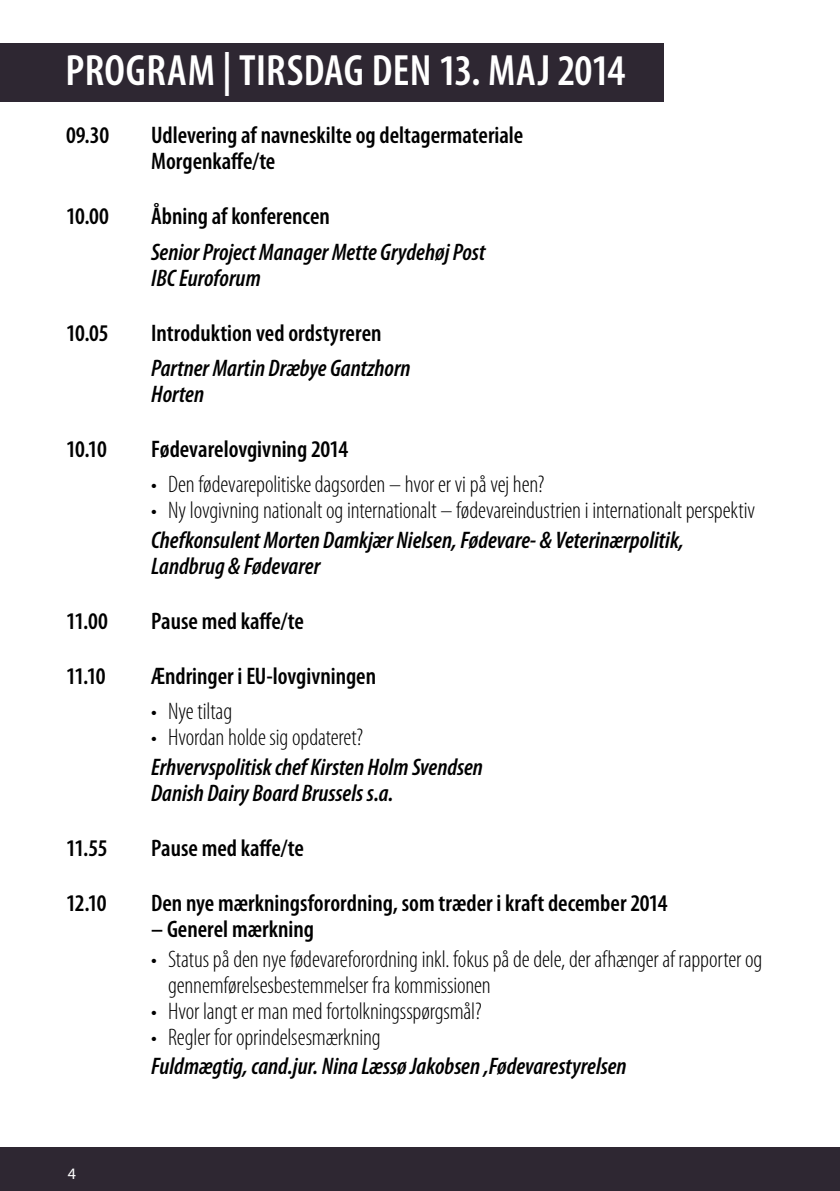
<style>
.page{position:relative;width:840px;height:1191px;background:#fff}
.page>*{position:absolute;margin:0;border:0;box-sizing:border-box;transform-origin:0 0}
.t1{font:600 condensed 44px "Myriad Pro";letter-spacing:.01em;color:#fff}
.t2{font:300 condensed 24px/26px "Myriad Pro";letter-spacing:-.005em;color:#000}
.t3{font:600 condensed 24px/26px "Myriad Pro";letter-spacing:-.015em;color:#000}
.t4{font:italic 600 condensed 24px/26px "Myriad Pro";color:#000}
.t5{font:16px "Myriad Pro";color:#fff}
</style>
<div class="page">
<div style="left:0;top:1147px;width:839px;height:44px;background:#2e2732"></div>
<div style="left:0;top:43px;width:662px;height:59px;background:#2e2732"></div>
<h1 class="t1" style="left:65px;top:44px;width:561px">program | tirsdag den 13. maj 2014</h1>
<p class="t3" style="left:66px;top:122px;width:45px">09.30</p>
<p class="t3" style="left:151px;top:122px;width:373px">Udlevering af navneskilte og deltagermateriale<br>Morgenkaffe/te</p>
<p class="t3" style="left:66px;top:203px;width:44px">10.00</p>
<p class="t3" style="left:151px;top:203px;width:180px">Åbning af konferencen</p>
<p class="t4" style="left:151px;top:238px;width:335px">Senior Project Manager Mette Grydehøj Post<br>IBC Euroforum</p>
<p class="t3" style="left:66px;top:319px;width:44px">10.05</p>
<p class="t3" style="left:151px;top:319px;width:232px">Introduktion ved ordstyreren</p>
<p class="t4" style="left:151px;top:354px;width:261px">Partner Martin Dræbye Gantzhorn<br>Horten</p>
<p class="t3" style="left:66px;top:436px;width:42px">10.10</p>
<p class="t3" style="left:151px;top:436px;width:198px">Fødevarelovgivning 2014</p>
<p class="t2" style="left:151px;top:471px;width:394px">• Den fødevarepolitiske dagsorden – hvor er vi på vej hen?</p>
<p class="t2" style="left:151px;top:497px;width:605px">• Ny lovgivning nationalt og internationalt – fødevareindustrien i internationalt perspektiv</p>
<p class="t4" style="left:151px;top:526px;width:534px">Chefkonsulent Morten Damkjær Nielsen, Fødevare- &amp; Veterinærpolitik,<br>Landbrug &amp; Fødevarer</p>
<p class="t3" style="left:66px;top:607px;width:43px">11.00</p>
<p class="t3" style="left:151px;top:607px;width:154px">Pause med kaffe/te</p>
<p class="t3" style="left:66px;top:663px;width:41px">11.10</p>
<p class="t3" style="left:151px;top:663px;width:226px">Ændringer i EU-lovgivningen</p>
<p class="t2" style="left:151px;top:698px;width:82px">• Nye tiltag</p>
<p class="t2" style="left:151px;top:724px;width:213px">• Hvordan holde sig opdateret?</p>
<p class="t4" style="left:151px;top:753px;width:333px">Erhvervspolitisk chef Kirsten Holm Svendsen<br>Danish Dairy Board Brussels s.a.</p>
<p class="t3" style="left:66px;top:834px;width:43px">11.55</p>
<p class="t3" style="left:151px;top:834px;width:154px">Pause med kaffe/te</p>
<p class="t3" style="left:66px;top:890px;width:42px">12.10</p>
<p class="t3" style="left:151px;top:890px;width:517px">Den nye mærkningsforordning, som træder i kraft december 2014</p>
<p class="t3" style="left:151px;top:916px;width:164px">– Generel mærkning</p>
<p class="t2" style="left:168px;top:945px;width:595px;text-indent:-17px">• Status på den nye fødevareforordning inkl. fokus på de dele, der afhænger af rapporter og gennemførelsesbestemmelser fra kommissionen</p>
<p class="t2" style="left:151px;top:997px;width:332px">• Hvor langt er man med fortolkningsspørgsmål?</p>
<p class="t2" style="left:151px;top:1023px;width:231px">• Regler for oprindelsesmærkning</p>
<p class="t4" style="left:151px;top:1052px;width:476px">Fuldmægtig, cand.jur. Nina Læssø Jakobsen ,Fødevarestyrelsen</p>
<p class="t5" style="left:68px;top:1163px;width:10px">4</p>
</div>
